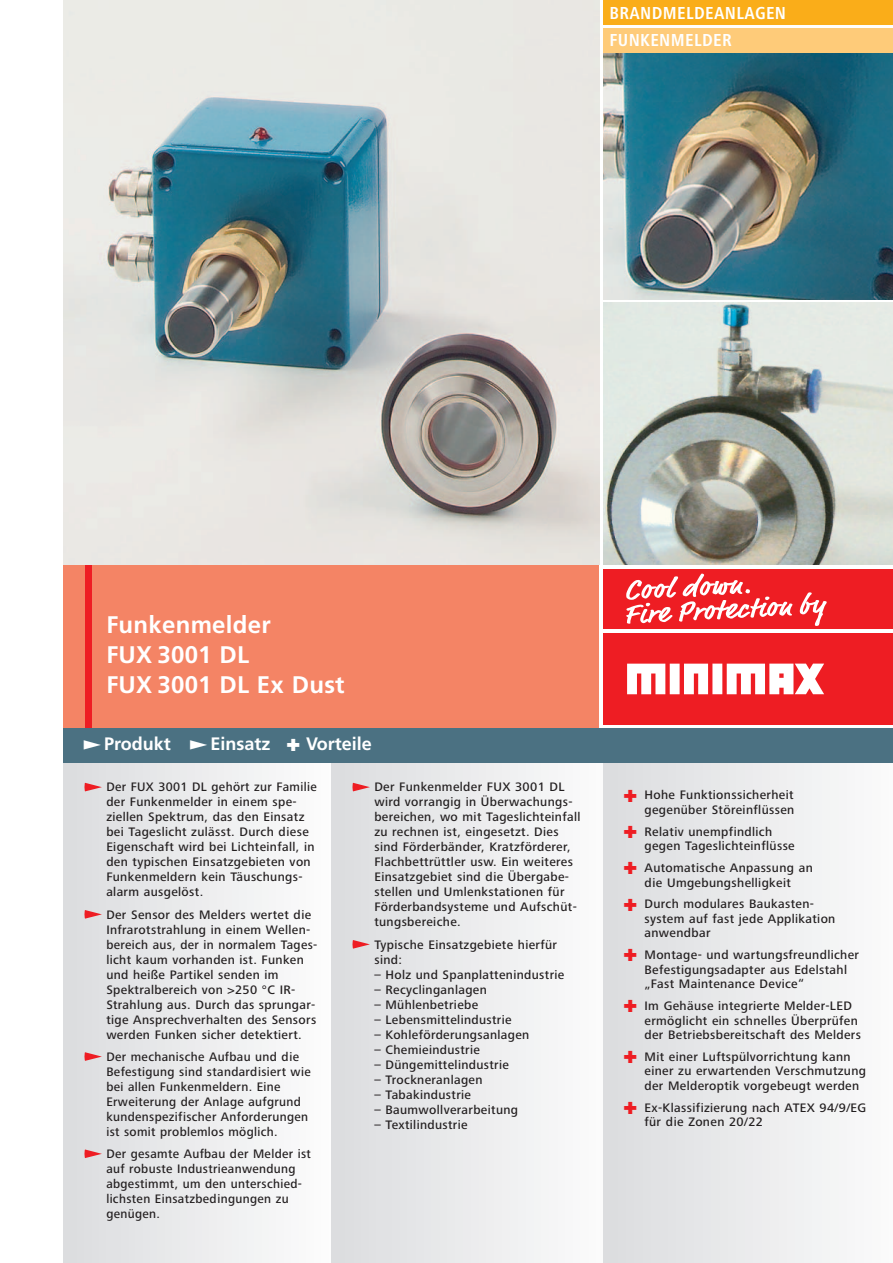
<style>
.page{position:relative;width:893px;height:1263px;background:#fff}
.page>*{position:absolute;margin:0;border:0;box-sizing:border-box;transform-origin:0 0}
.t1{font:700 24px/30px "Frutiger";letter-spacing:.01em;color:#fff}
.t2{font:700 condensed 18px/27.8px "Frutiger Next Pro";letter-spacing:.02em;color:#fff}
.t3{font:700 18px "Frutiger";color:#fff}
.t4{font:500 12.75px/15px "Frutiger Next Pro";letter-spacing:.03em;color:#231f20}
.s1{font-weight:900;font-size:24px}
.s2{font-family:"Frutiger";font-weight:900;font-size:24px;color:#ee1d23}
</style>
<div class="page">
<img style="left:64px;top:0;width:536px;height:566px">
<img style="left:603px;top:53px;width:289px;height:247px">
<img style="left:603px;top:303px;width:289px;height:262px">
<div style="left:64px;top:728px;width:268px;height:535px;background:linear-gradient(to right,#dadcde,#fcfcfc)"></div>
<div style="left:332px;top:728px;width:272px;height:535px;background:linear-gradient(to right,#dadcde,#fafbfb)"></div>
<div style="left:603px;top:728px;width:289px;height:535px;background:linear-gradient(to right,#dadcde,#fafafa)"></div>
<svg style="left:84px;top:1149px;width:18px;height:9px"></svg>
<svg style="left:84px;top:1052px;width:18px;height:9px"></svg>
<svg style="left:84px;top:910px;width:18px;height:9px"></svg>
<svg style="left:84px;top:783px;width:18px;height:8px"></svg>
<svg style="left:352px;top:940px;width:18px;height:9px"></svg>
<svg style="left:352px;top:783px;width:18px;height:8px"></svg>
<div style="left:64px;top:566px;width:536px;height:162px;background:#f48465"></div>
<div style="left:601px;top:567px;width:291px;height:160px;background:#ee1d23"></div>
<svg style="left:626px;top:574px;width:166px;height:50px"></svg>
<svg style="left:799px;top:592px;width:27px;height:34px"></svg>
<svg style="left:627px;top:664px;width:197px;height:30px"></svg>
<hr style="left:600px;top:566px;width:3px;height:162px;background:#fff">
<hr style="left:600px;top:566px;width:292px;height:3px;background:#fff">
<hr style="left:600px;top:630px;width:292px;height:3px;background:#fff">
<hr style="left:600px;top:725px;width:292px;height:3px;background:#fff">
<div style="left:85px;top:566px;width:6px;height:162px;background:#ee1d23"></div>
<div style="left:64px;top:728px;width:828px;height:34px;background:#4b7182"></div>
<div style="left:603px;top:28px;width:289px;height:25px;background:#fecb79"></div>
<div style="left:603px;top:0;width:289px;height:26px;background:#faad19"></div>
<h2 class="t2" style="left:609px;top:-1px;width:178px">BRANDMELDEANLAGEN<br>FUNKENMELDER</h2>
<h1 class="t1" style="left:106px;top:611px;width:240px">Funkenmelder<br>FUX 3001 DL<br>FUX 3001 DL Ex Dust</h1>
<h2 class="t3" style="left:104px;top:737px;width:68px">Produkt</h2>
<h2 class="t3" style="left:210px;top:737px;width:163px">Einsatz <span class="s1">+</span> Vorteile</h2>
<p class="t4" style="left:106px;top:781px;width:212px">Der FUX 3001 DL gehört zur Familie der Funkenmelder in einem spe - ziellen Spektrum, das den Einsatz bei Tageslicht zulässt. Durch diese<br>Eigenschaft wird bei Lichteinfall, in den typischen Einsatzgebieten von<br>Funkenmeldern kein Täuschungs - alarm ausgelöst.</p>
<p class="t4" style="left:106px;top:908px;width:212px">Der Sensor des Melders wertet die Infrarotstrahlung in einem Wellen - bereich aus, der in normalem Tages&shy;licht kaum vorhanden ist. Funken und heiße Partikel senden im Spektralbereich von &gt;250 °C IR-Strahlung aus. Durch das sprungar&shy;tige Ansprechverhalten des Sensors werden Funken sicher detektiert.</p>
<p class="t4" style="left:106px;top:1050px;width:206px">Der mechanische Aufbau und die Befestigung sind standardisiert wie bei allen Funkenmeldern. Eine Erweiterung der Anlage aufgrund kundenspezifischer Anforderungen ist somit problemlos möglich.</p>
<p class="t4" style="left:106px;top:1147px;width:206px">Der gesamte Aufbau der Melder ist auf robuste Industrieanwendung abgestimmt, um den unterschied&shy;lichsten Einsatzbedingungen zu genügen.</p>
<p class="t4" style="left:374px;top:781px;width:207px">Der Funkenmelder FUX 3001 DL wird vorrangig in Überwachungs&shy;bereichen, wo mit Tageslichteinfall zu rechnen ist, eingesetzt. Dies sind Förderbänder, Kratzförderer,<br>Flach bettrüttler usw. Ein weiteres<br>Ein satzgebiet sind die Übergabe&shy;stellen und Umlenkstationen für<br>Förder bandsysteme und Auf schüt - tungsbereiche.</p>
<p class="t4" style="left:374px;top:938px;width:184px">Typische Einsatzgebiete hierfür sind:</p>
<p class="t4" style="left:374px;top:968px;width:191px">– Holz und Spanplattenindustrie</p>
<p class="t4" style="left:374px;top:983px;width:114px">– Recyclinganlagen</p>
<p class="t4" style="left:374px;top:998px;width:105px">– Mühlenbetriebe</p>
<p class="t4" style="left:374px;top:1013px;width:139px">– Lebensmittelindustrie</p>
<p class="t4" style="left:374px;top:1028px;width:156px">– Kohleförderungsanlagen</p>
<p class="t4" style="left:374px;top:1043px;width:107px">– Chemieindustrie</p>
<p class="t4" style="left:374px;top:1058px;width:136px">– Düngemittelindustrie</p>
<p class="t4" style="left:374px;top:1073px;width:110px">– Trockneranlagen</p>
<p class="t4" style="left:374px;top:1088px;width:98px">– Tabakindustrie</p>
<p class="t4" style="left:374px;top:1103px;width:145px">– Baumwollverarbeitung</p>
<p class="t4" style="left:374px;top:1118px;width:95px">– Textilindustrie</p>
<p class="t4" style="left:623px;top:789px;width:173px;line-height:14.5px;text-align:right"><span class="s2">+</span> Hohe Funktionssicherheit gegenüber Störeinflüssen</p>
<p class="t4" style="left:644px;top:825px;width:152px;line-height:14.5px;text-indent:-21px"><span class="s2">+</span> Relativ unempfindlich gegen Tageslichteinflüsse</p>
<p class="t4" style="left:623px;top:862px;width:191px;line-height:14.5px;text-align:center"><span class="s2">+</span> Automatische Anpassung an die Umgebungshelligkeit</p>
<p class="t4" style="left:644px;top:898px;width:192px;line-height:14.5px;text-indent:-21px"><span class="s2">+</span> Durch modulares Baukasten - system auf fast jede Applikation anwendbar</p>
<p class="t4" style="left:644px;top:949px;width:216px;line-height:14.5px;text-indent:-21px"><span class="s2">+</span> Montage- und wartungsfreundlicher<br>Befestigungsadapter aus Edelstahl „Fast Maintenance Device“</p>
<p class="t4" style="left:644px;top:1000px;width:218px;line-height:14.5px;text-indent:-21px"><span class="s2">+</span> Im Gehäuse integrierte Melder-LED ermöglicht ein schnelles Überprüfen der Betriebsbereitschaft des Melders</p>
<p class="t4" style="left:644px;top:1050px;width:223px;line-height:14.5px;text-indent:-21px"><span class="s2">+</span> Mit einer Luftspülvorrichtung kann einer zu erwartenden Verschmut zung der Melderoptik vorgebeugt werden</p>
<p class="t4" style="left:644px;top:1101px;width:223px;line-height:14.5px;text-indent:-21px"><span class="s2">+</span> Ex-Klassifizierung nach ATEX 94/9/EG für die Zonen 20/22</p>
</div>
